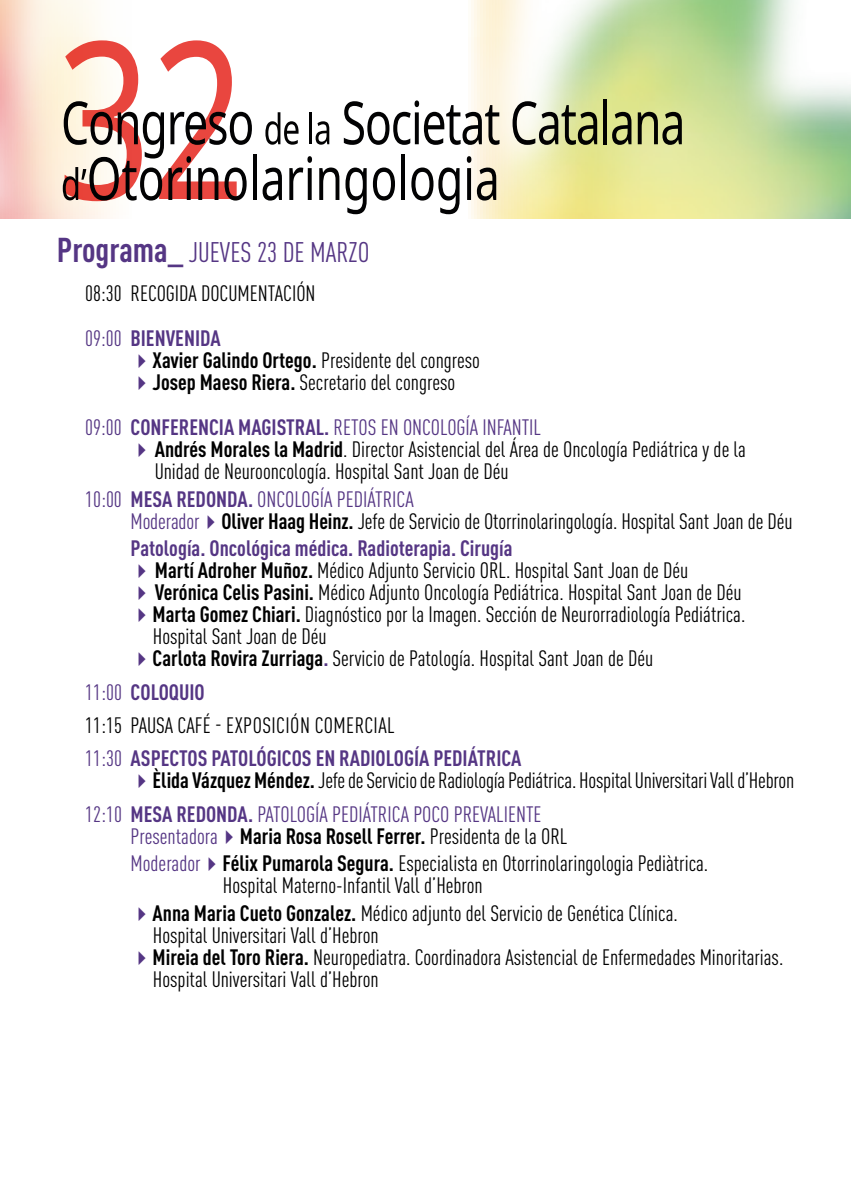
<style>
.page{position:relative;width:851px;height:1191px;background:#fff}
.page>*{position:absolute;margin:0;border:0;box-sizing:border-box;transform-origin:0 0}
.t1{font:condensed 28px "DIN Pro";color:#553684}
.t2{font:condensed 22px/22px "DIN Pro";color:#000}
.t3{font:condensed 22px/44.6px "DIN Pro";color:#553684}
.t4{font:700 condensed 22px "DIN Pro";color:#553684}
.s1{font-weight:700;font-size:34px}
.s2{color:#553684}
.s3{font-weight:700;color:#553684}
.s4{font-weight:700}
.s5{font-weight:700;color:#000}
.s6{color:#000}
</style>
<div class="page">
<svg style="left:0;top:0;width:725px;height:218px"></svg>
<svg style="left:265px;top:112px;width:33px;height:33px"></svg>
<hr style="left:309px;top:112px;width:3px;height:32px;background:#020203">
<svg style="left:315px;top:121px;width:14px;height:24px"></svg>
<svg style="left:344px;top:100px;width:155px;height:45px"></svg>
<svg style="left:512px;top:101px;width:85px;height:44px"></svg>
<hr style="left:603px;top:99px;width:4px;height:45px;background:#020203">
<svg style="left:612px;top:112px;width:19px;height:33px"></svg>
<svg style="left:637px;top:112px;width:44px;height:33px"></svg>
<svg style="left:63px;top:40px;width:189px;height:161px"></svg>
<hr style="left:253px;top:155px;width:4px;height:45px;background:#020203">
<svg style="left:262px;top:168px;width:20px;height:33px"></svg>
<svg style="left:289px;top:156px;width:23px;height:44px"></svg>
<svg style="left:319px;top:167px;width:20px;height:33px"></svg>
<svg style="left:345px;top:167px;width:21px;height:47px"></svg>
<svg style="left:373px;top:167px;width:22px;height:34px"></svg>
<hr style="left:401px;top:155px;width:4px;height:45px;background:#020203">
<svg style="left:411px;top:167px;width:48px;height:47px"></svg>
<svg style="left:466px;top:156px;width:5px;height:44px"></svg>
<svg style="left:477px;top:168px;width:19px;height:33px"></svg>
<p class="t1" style="left:57px;top:232px;width:314px"><span class="s1">Programa_</span> JUEVES 23 DE MARZO</p>
<p class="t2" style="left:85px;top:270px;width:232px;line-height:44.6px">08:30 RECOGIDA DOCUMENTACIÓN<br><span class="s2">09:00</span> <span class="s3">BIENVENIDA</span></p>
<p class="t2" style="left:130px;top:348px;width:351px"><span class="s2">✔</span><span class="s4">Xavier Galindo Ortego.</span> Presidente del congreso</p>
<p class="t3" style="left:85px;top:358px;width:457px;text-indent:45px">✔<span class="s5">Josep Maeso Riera.</span> <span class="s6">Secretario del congreso<br></span>09:00 <span class="s4">CONFERENCIA MAGISTRAL.</span> RETOS EN ONCOLOGÍA INFANTIL</p>
<p class="t2" style="left:155px;top:436px;width:592px;text-indent:-24px"><span class="s2">✔</span><span class="s4">Andrés Morales la Madrid</span>. Director Asistencial del Área de Oncología Pediátrica y de la<br>Unidad de Neurooncología. Hospital Sant Joan de Déu</p>
<p class="t2" style="left:130px;top:486px;width:663px;text-indent:-45px"><span class="s2">10:00</span> <span class="s3">MESA REDONDA.</span> <span class="s2">ONCOLOGÍA PEDIÁTRICA<br>Moderador✔</span><span class="s4">Oliver Haag Heinz.</span> Jefe de Servicio de Otorrinolaringología. Hospital Sant Joan de Déu</p>
<p class="t4" style="left:130px;top:532px;width:383px">Patología. Oncológica médica. Radioterapia. Cirugía</p>
<p class="t2" style="left:130px;top:558px;width:559px"><span class="s2">✔</span><span class="s4">Martí Adroher Muñoz.</span> Médico Adjunto Servicio ORL. Hospital Sant Joan de Déu</p>
<p class="t2" style="left:130px;top:580px;width:612px"><span class="s2">✔</span><span class="s4">Verónica Celis Pasini.</span> Médico Adjunto Oncología Pediátrica. Hospital Sant Joan de Déu</p>
<p class="t2" style="left:153px;top:602px;width:594px;text-indent:-22px"><span class="s2">✔</span><span class="s4">Marta Gomez Chiari.</span> Diagnóstico por la Imagen. Sección de Neurorradiología Pediátrica.<br>Hospital Sant Joan de Déu</p>
<p class="t2" style="left:85px;top:640px;width:569px;line-height:33.4px;text-indent:45px"><span class="s2">✔</span><span class="s4">Carlota Rovira Zurriaga</span><span class="s3">.</span> Servicio de Patología. Hospital Sant Joan de Déu <span class="s2">11:00</span> <span class="s3">COLOQUIO<br></span>11:15 PAUSA CAFÉ - EXPOSICIÓN COMERCIAL<br><span class="s2">11:30</span> <span class="s3">ASPECTOS PATOLÓGICOS EN RADIOLOGÍA PEDIÁTRICA</span></p>
<p class="t2" style="left:85px;top:762px;width:710px;line-height:33.4px;text-indent:45px"><span class="s2">✔</span><span class="s4">Èlida Vázquez Méndez.</span> Jefe de Servicio de Radiología Pediátrica. Hospital Universitari Vall d’Hebron<br><span class="s2">12:10</span> <span class="s3">MESA REDONDA.</span> <span class="s2">PATOLOGÍA PEDIÁTRICA POCO PREVALIENTE</span></p>
<p class="t2" style="left:130px;top:820px;width:579px;line-height:27.6px"><span class="s2">Presentadora✔</span><span class="s4">Maria Rosa Rosell Ferrer.</span> Presidenta de la ORL<br><span class="s2">Moderador✔</span><span class="s4">Félix Pumarola Segura.</span> Especialista en Otorrinolaringologia Pediàtrica.</p>
<p class="t2" style="left:223px;top:873px;width:261px">Hospital Materno-Infantil Vall d’Hebron</p>
<p class="t2" style="left:153px;top:900px;width:526px;text-indent:-22px"><span class="s2">✔</span><span class="s4">Anna Maria Cueto Gonzalez.</span> Médico adjunto del Servicio de Genética Clínica.<br>Hospital Universitari Vall d’Hebron</p>
<p class="t2" style="left:153px;top:944px;width:632px;text-indent:-22px"><span class="s2">✔</span><span class="s4">Mireia del Toro Riera.</span> Neuropediatra. Coordinadora Asistencial de Enfermedades Minoritarias.<br>Hospital Universitari Vall d’Hebron</p>
</div>
